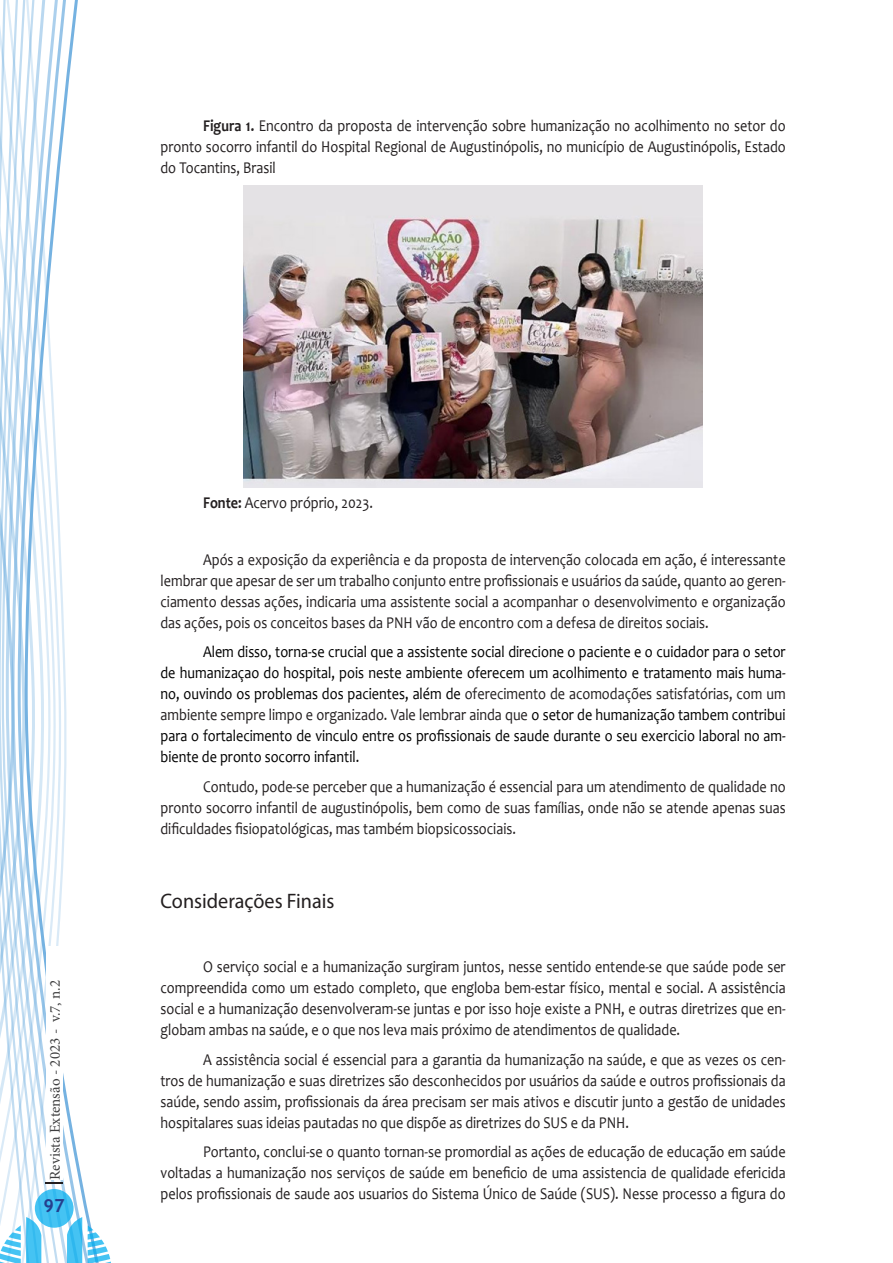
<style>
.page{position:relative;width:893px;height:1263px;background:#fff}
.page>*{position:absolute;margin:0;border:0;box-sizing:border-box;transform-origin:0 0}
.Titulo2{font:21px "Myriad Pro";color:#231f20;scale:.96 1}
.t1{font:700 18px "Trebuchet MS";color:#253f8e}
.Texto{font:16.5px/21px "Candara";color:#231f20;text-align:justify;scale:.86 1}
.Texto-2{font:16.5px/21px "Candara";color:#000;text-align:justify;scale:.86 1}
.t2{font:15px "Minion Pro";color:#3e3e3f}
.s1{font-weight:700}
.s2{color:#231f20}
</style>
<div class="page">
<svg style="left:0;top:0;width:82px;height:1263px"></svg>
<svg style="left:88px;top:1225px;width:23px;height:38px"></svg>
<img style="left:244px;top:185px;width:458px;height:302px">
<p class="Texto" style="left:161px;top:115px;width:728px;text-indent:43px"><span class="s1">Figura 1.</span> Encontro da proposta de intervenção sobre humanização no acolhimento no setor do pronto socorro infantil do Hospital Regional de Augustinópolis, no município de Augustinópolis, Estado do Tocantins, Brasil</p>
<p class="t2" style="left:45px;top:1180px;width:201px;rotate:-90deg">Revista Extensão - 2023 - v.7, n.2</p>
<p class="t1" style="left:44px;top:1194px;width:23px">97</p>
<p class="Texto" style="left:203px;top:492px;width:199px"><span class="s1">Fonte:</span> Acervo próprio, 2023.</p>
<p class="Texto" style="left:161px;top:549px;width:728px;text-indent:43px">Após a exposição da experiência e da proposta de intervenção colocada em ação, é interessante lembrar que apesar de ser um trabalho conjunto entre profissionais e usuários da saúde, quanto ao geren&shy;ciamento dessas ações, indicaria uma assistente social a acompanhar o desenvolvimento e organização das ações, pois os conceitos bases da PNH vão de encontro com a defesa de direitos sociais.</p>
<p class="Texto-2" style="left:161px;top:641px;width:728px;text-indent:43px">Alem disso, torna-se crucial que a assistente social direcione o paciente e o cuidador para o setor de humanizaçao do hospital, pois neste ambiente oferecem um acolhimento e tratamento mais huma&shy;no, ouvindo os problemas dos pacientes, além de <span class="s2">oferecimento de acomodações satisfatórias, com um ambiente sempre limpo e organizado. Vale lembrar ainda que</span> o setor de humanização tambem contribui para o fortalecimento de vinculo entre os profissionais de saude durante o seu exercicio laboral no am&shy;biente de pronto socorro infantil.</p>
<p class="Texto" style="left:161px;top:776px;width:728px;text-indent:43px">Contudo, pode-se perceber que a humanização é essencial para um atendimento de qualidade no pronto socorro infantil de augustinópolis, bem como de suas famílias, onde não se atende apenas suas dificuldades fisiopatológicas, mas também biopsicossociais.</p>
<p class="Titulo2" style="left:161px;top:887px;width:183px">Considerações Finais</p>
<p class="Texto" style="left:161px;top:956px;width:728px;text-indent:43px">O serviço social e a humanização surgiram juntos, nesse sentido entende-se que saúde pode ser compreendida como um estado completo, que engloba bem-estar físico, mental e social. A assistência social e a humanização desenvolveram-se juntas e por isso hoje existe a PNH, e outras diretrizes que en&shy;globam ambas na saúde, e o que nos leva mais próximo de atendimentos de qualidade.</p>
<p class="Texto" style="left:161px;top:1048px;width:728px;text-indent:43px">A assistência social é essencial para a garantia da humanização na saúde, e que as vezes os cen&shy;tros de humanização e suas diretrizes são desconhecidos por usuários da saúde e outros profissionais da saúde, sendo assim, profissionais da área precisam ser mais ativos e discutir junto a gestão de unidades hospitalares suas ideias pautadas no que dispõe as diretrizes do SUS e da PNH.</p>
<p class="Texto" style="left:161px;top:1141px;width:728px;text-indent:43px">Portanto, conclui-se o quanto tornan-se promordial as ações de educação de educação em saúde voltadas a humanização nos serviços de saúde em beneficio de uma assistencia de qualidade efericida pelos profissionais de saude aos usuarios do Sistema Único de Saúde (SUS). Nesse processo a figura do</p>
</div>
